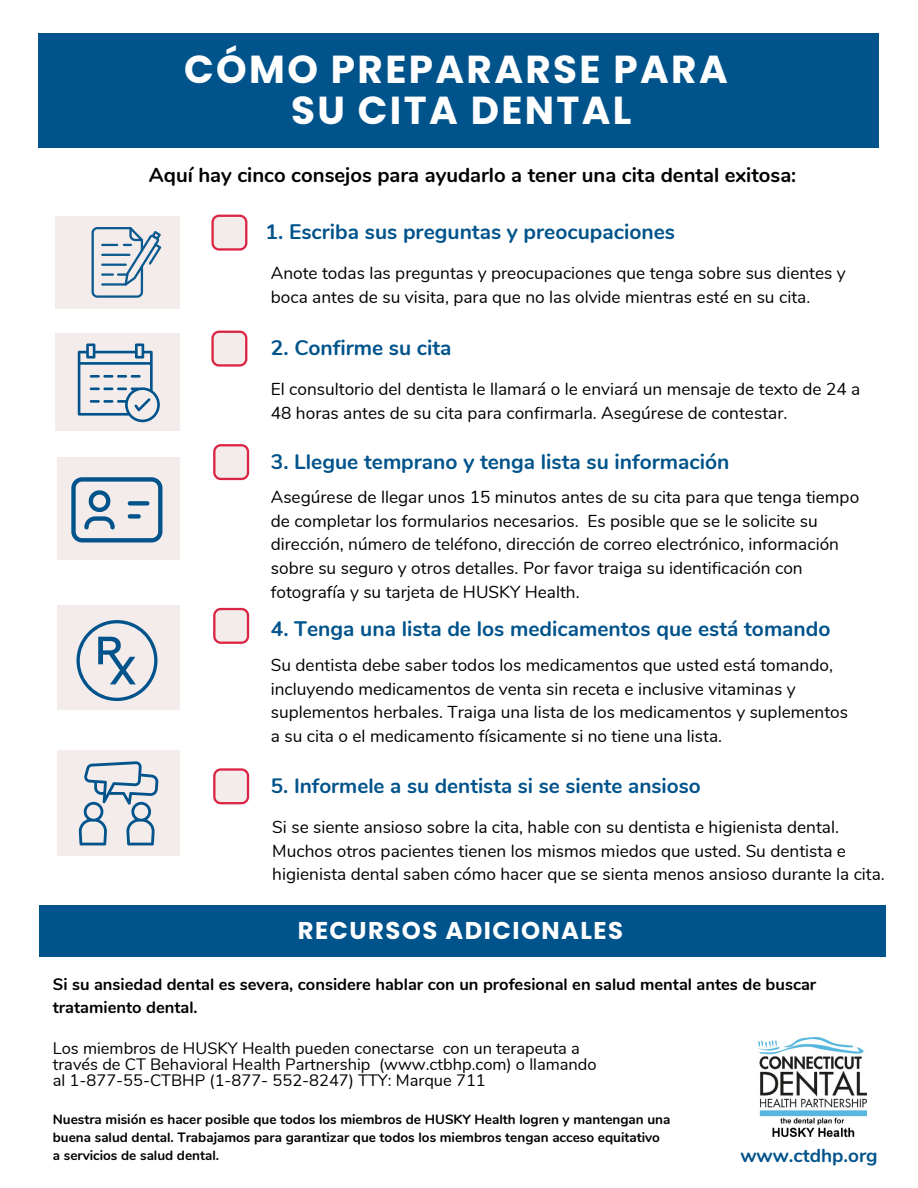
<style>
.page{position:relative;width:918px;height:1188px;background:#fff}
.page>*{position:absolute;margin:0;border:0;box-sizing:border-box;transform-origin:0 0}
.t1{font:700 39px/41.7px "Poppins";letter-spacing:.06em;color:#fff;text-align:center}
.t2{font:700 24.3px "Poppins";letter-spacing:.06em;color:#fff}
.t3{font:700 21px "Nunito";color:#00538b}
.t4{font:700 20.7px "Nunito";color:#00538b}
.t5{font:700 20.25px "Nunito";color:#000}
.t6{font:700 18.9px "Nunito";color:#00538b}
.t7{font:17.25px/23.7px "Nunito";color:#000}
.t8{font:16.5px/15.8px "Nunito";color:#000}
.t9{font:700 16.5px/22.5px "Nunito";color:#000}
.t10{font:700 13.5px/18px "Nunito";color:#000}
</style>
<div class="page">
<div style="left:38px;top:33px;width:840px;height:115px;background:#00538b"></div>
<svg style="left:211px;top:215px;width:36px;height:36px"></svg>
<div style="left:55px;top:216px;width:125px;height:92px;background:#f4ebeb"></div>
<div style="left:55px;top:333px;width:125px;height:98px;background:#f4ebeb"></div>
<div style="left:39px;top:905px;width:847px;height:52px;background:#00538b"></div>
<img style="left:757px;top:1038px;width:110px;height:100px">
<svg style="left:211px;top:331px;width:36px;height:36px"></svg>
<svg style="left:213px;top:444px;width:36px;height:36px"></svg>
<svg style="left:213px;top:608px;width:36px;height:36px"></svg>
<svg style="left:213px;top:768px;width:36px;height:36px"></svg>
<svg style="left:78px;top:343px;width:82px;height:79px"></svg>
<div style="left:57px;top:458px;width:123px;height:102px;background:#f4ebeb"></div>
<div style="left:57px;top:606px;width:123px;height:104px;background:#f4ebeb"></div>
<svg style="left:92px;top:227px;width:69px;height:71px"></svg>
<div style="left:57px;top:751px;width:123px;height:105px;background:#f4ebeb"></div>
<svg style="left:79px;top:761px;width:80px;height:84px"></svg>
<svg style="left:71px;top:477px;width:91px;height:65px"></svg>
<svg style="left:76px;top:620px;width:81px;height:81px"></svg>
<h1 class="t1" style="left:184px;top:48px;width:545px">CÓMO PREPARARSE PARA<br>SU CITA DENTAL</h1>
<p class="t5" style="left:149px;top:162px;width:649px">Aquí hay cinco consejos para ayudarlo a tener una cita dental exitosa:</p>
<p class="t3" style="left:266px;top:218px;width:411px">1. Escriba sus preguntas y preocupaciones</p>
<p class="t7" style="left:271px;top:262px;width:576px">Anote todas las preguntas y preocupaciones que tenga sobre sus dientes y boca antes de su visita, para que no las olvide mientras esté en su cita.</p>
<p class="t3" style="left:271px;top:334px;width:182px">2. Confirme su cita</p>
<p class="t7" style="left:271px;top:378px;width:591px">El consultorio del dentista le llamará o le enviará un mensaje de texto de 24 a<br>48 horas antes de su cita para confirmarla. Asegúrese de contestar.</p>
<p class="t3" style="left:271px;top:448px;width:460px">3. Llegue temprano y tenga lista su información</p>
<p class="t7" style="left:271px;top:486px;width:590px">Asegúrese de llegar unos 15 minutos antes de su cita para que tenga tiempo de completar los formularios necesarios. Es posible que se le solicite su dirección, número de teléfono, dirección de correo electrónico, información sobre su seguro y otros detalles. Por favor traiga su identificación con fotografía y su tarjeta de HUSKY Health.</p>
<p class="t3" style="left:271px;top:614px;width:561px">4. Tenga una lista de los medicamentos que está tomando</p>
<p class="t7" style="left:271px;top:654px;width:579px">Su dentista debe saber todos los medicamentos que usted está tomando, incluyendo medicamentos de venta sin receta e inclusive vitaminas y suplementos herbales. Traiga una lista de los medicamentos y suplementos a su cita o el medicamento físicamente si no tiene una lista.</p>
<p class="t4" style="left:271px;top:772px;width:431px">5. Informele a su dentista si se siente ansioso</p>
<p class="t7" style="left:272px;top:816px;width:614px">Si se siente ansioso sobre la cita, hable con su dentista e higienista dental.<br>Muchos otros pacientes tienen los mismos miedos que usted. Su dentista e higienista dental saben cómo hacer que se sienta menos ansioso durante la cita.</p>
<h2 class="t2" style="left:298px;top:913px;width:327px">RECURSOS ADICIONALES</h2>
<p class="t9" style="left:53px;top:974px;width:765px">Si su ansiedad dental es severa, considere hablar con un profesional en salud mental antes de buscar tratamiento dental.</p>
<p class="t8" style="left:53px;top:1041px;width:545px">Los miembros de HUSKY Health pueden conectarse con un terapeuta a través de CT Behavioral Health Partnership (www.ctbhp.com) o llamando al 1-877-55-CTBHP (1-877- 552-8247) TTY: Marque 711</p>
<p class="t10" style="left:53px;top:1111px;width:619px">Nuestra misión es hacer posible que todos los miembros de HUSKY Health logren y mantengan una buena salud dental. Trabajamos para garantizar que todos los miembros tengan acceso equitativo a servicios de salud dental.</p>
<p class="t6" style="left:740px;top:1143px;width:139px">www.ctdhp.org</p>
</div>
